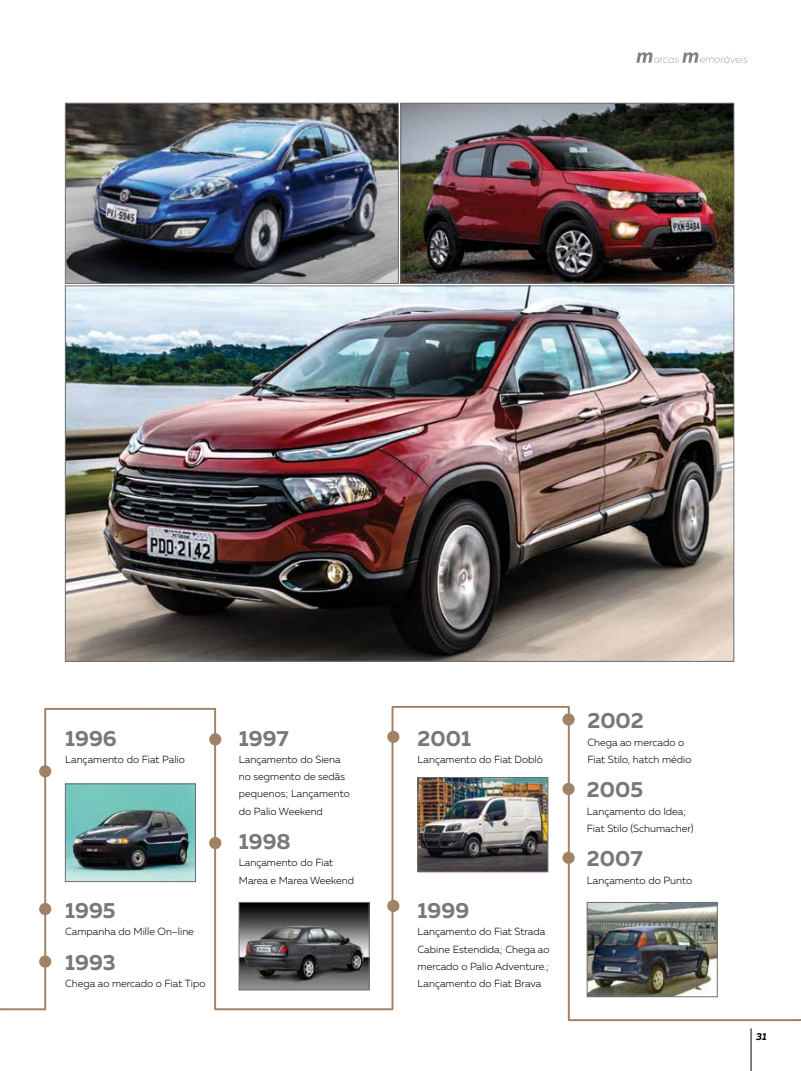
<style>
.page{position:relative;width:801px;height:1071px;background:#fff}
.page>*{position:absolute;margin:0;border:0;box-sizing:border-box;transform-origin:0 0}
.t1{font:700 21.88px "Muller";color:#77787b}
.t2{font:300 10.38px/17.2px "Muller";color:#000}
.t3{font:italic 700 10px "Muller";color:#000}
.s1{font-size:10.38px}
</style>
<div class="page">
<hr style="left:751px;top:1028px;width:1px;height:42px;background:#000">
<svg style="left:0;top:705px;width:799px;height:316px"></svg>
<img style="left:67px;top:105px;width:329px;height:176px">
<div style="left:65px;top:103px;width:333px;height:180px;border:1px solid #6d6e71"></div>
<img style="left:403px;top:105px;width:329px;height:176px">
<div style="left:401px;top:103px;width:333px;height:180px;border:1px solid #6d6e71"></div>
<img style="left:67px;top:287px;width:665px;height:372px">
<div style="left:39px;top:765px;width:12px;height:12px;background:#a18266;border-radius:50%"></div>
<div style="left:209px;top:733px;width:12px;height:12px;background:#a18266;border-radius:50%"></div>
<div style="left:209px;top:836px;width:12px;height:12px;background:#a18266;border-radius:50%"></div>
<div style="left:387px;top:899px;width:12px;height:12px;background:#a18266;border-radius:50%"></div>
<div style="left:387px;top:730px;width:12px;height:12px;background:#a18266;border-radius:50%"></div>
<div style="left:39px;top:902px;width:12px;height:12px;background:#a18266;border-radius:50%"></div>
<div style="left:39px;top:955px;width:12px;height:12px;background:#a18266;border-radius:50%"></div>
<div style="left:562px;top:713px;width:12px;height:12px;background:#a18266;border-radius:50%"></div>
<div style="left:562px;top:782px;width:12px;height:12px;background:#a18266;border-radius:50%"></div>
<div style="left:562px;top:851px;width:12px;height:12px;background:#a18266;border-radius:50%"></div>
<img style="left:67px;top:785px;width:127px;height:94px">
<div style="left:65px;top:783px;width:131px;height:98px;border:1px solid #6d6e71"></div>
<img style="left:241px;top:904px;width:126px;height:83px">
<div style="left:239px;top:902px;width:130px;height:87px;border:1px solid #6d6e71"></div>
<img style="left:419px;top:779px;width:127px;height:90px">
<div style="left:417px;top:777px;width:131px;height:94px;border:1px solid #6d6e71"></div>
<img style="left:589px;top:904px;width:126px;height:90px">
<div style="left:587px;top:902px;width:130px;height:94px;border:1px solid #6d6e71"></div>
<svg style="left:636px;top:52px;width:111px;height:11px"></svg>
<h1 class="t1" style="left:65px;top:724px;width:53px">1996</h1>
<p class="t2" style="left:65px;top:750px;width:121px">Lançamento do Fiat Palio</p>
<h1 class="t1" style="left:65px;top:896px;width:52px">1995</h1>
<p class="t2" style="left:65px;top:922px;width:130px">Campanha do Mille On–line</p>
<h1 class="t1" style="left:65px;top:948px;width:52px">1993</h1>
<p class="t2" style="left:65px;top:974px;width:142px">Chega ao mercado o Fiat Tipo</p>
<h1 class="t1" style="left:239px;top:724px;width:51px">1997</h1>
<p class="t2" style="left:239px;top:750px;width:112px">Lançamento do Siena no segmento de sedãs pequenos; Lançamento do Palio Weekend</p>
<h1 class="t1" style="left:239px;top:827px;width:53px">1998</h1>
<p class="t2" style="left:239px;top:853px;width:117px">Lançamento do Fiat<br>Marea e Marea Weekend</p>
<h1 class="t1" style="left:417px;top:724px;width:55px">2001</h1>
<p class="t2" style="left:417px;top:750px;width:127px">Lançamento do Fiat Doblò</p>
<h1 class="t1" style="left:417px;top:896px;width:53px">1999</h1>
<p class="t2" style="left:417px;top:922px;width:133px">Lançamento do Fiat Strada<br>Cabine Estendida; Chega ao mercado o Palio Adventure.;<br>Lançamento do Fiat Brava</p>
<h1 class="t1" style="left:587px;top:706px;width:58px">2002</h1>
<p class="t2" style="left:587px;top:733px;width:106px">Chega ao mercado o<br>Fiat Stilo, hatch médio</p>
<h1 class="t1" style="left:587px;top:775px;width:58px">2005</h1>
<p class="t2" style="left:587px;top:802px;width:108px">Lançamento do Idea;<br>Fiat Stilo (Schumacher)</p>
<h1 class="t1" style="left:587px;top:844px;width:57px">2007</h1>
<p class="t2" style="left:587px;top:871px;width:107px">Lançamento do Punto</p>
<p class="t3" style="left:738px;top:1029px;width:30px"><span class="s1">3</span> 31</p>
</div>
